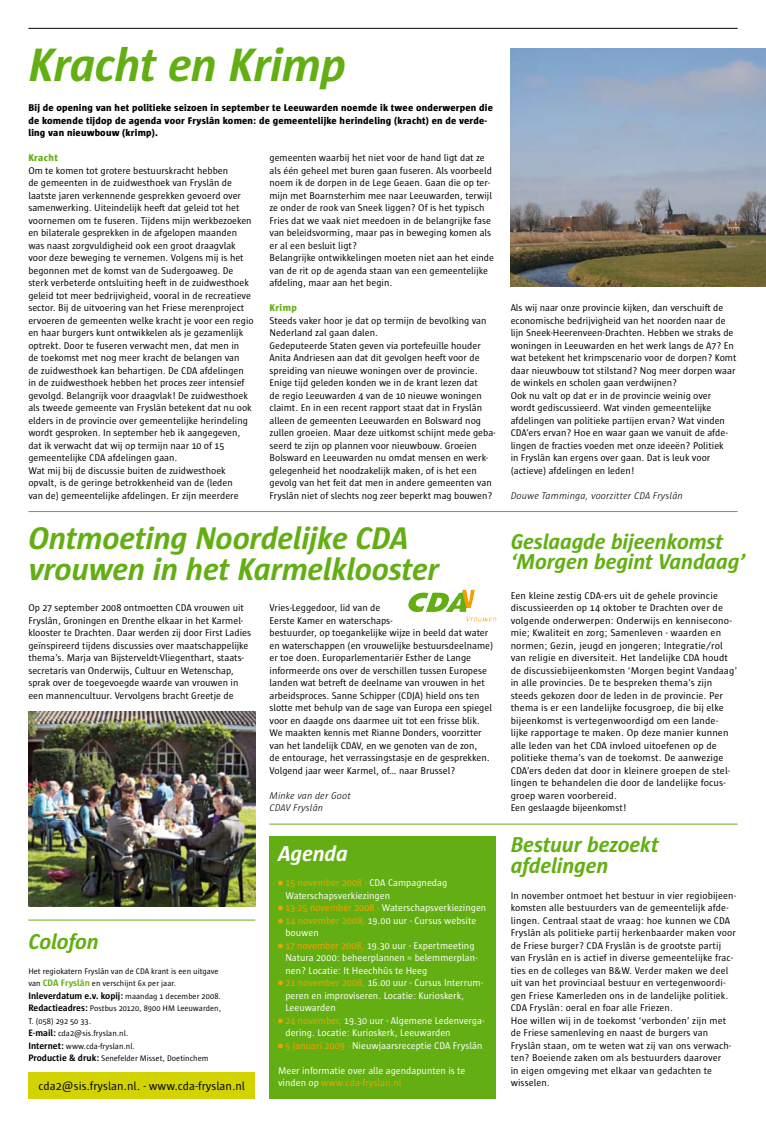
<style>
.page{position:relative;width:766px;height:1134px;background:#fff}
.page>*{position:absolute;margin:0;border:0;box-sizing:border-box;transform-origin:0 0}
.t1{font:italic 700 48px "Sun";letter-spacing:-.02em;color:#63af13}
.t2{font:italic 700 32px/30.4px "Sun";letter-spacing:-.015em;color:#63af13}
.t3{font:italic 700 22px/20.9px "Sun";letter-spacing:-.01em;color:#63af13}
.t4{font:italic 700 22px "Sun";letter-spacing:-.01em;color:#fff}
.t5{font:12px "Sun";color:#000}
.t6{font:10px/12.5px "Sun";color:#000}
.t7{font:10px/12.5px "Sun";color:#fff}
.t8{font:800 10px/12.5px "Sun";letter-spacing:.02em;color:#000}
.t9{font:italic 300 10px/12.5px "Sun";letter-spacing:.01em;color:#000}
.t10{font:800 10px "Sun";letter-spacing:.04em;color:#63af13}
.t11{font:700 9.5px "Sun";color:#000}
.t12{font:8.3px/12.5px "Sun";color:#000}
.s1{font-weight:700;font-size:9.5px;color:#63af13}
.s2{font-weight:400;font-size:8.3px}
.s3{font-weight:700;font-size:9.5px}
.s4{font-weight:900;color:#f79f00}
.s5{color:#f79f00}
</style>
<div class="page">
<div style="left:269px;top:836px;width:227px;height:263px;background:#63af13"></div>
<hr style="left:28px;top:28px;width:709px;height:1px;background:#000">
<hr style="left:28px;top:511px;width:709px;height:1px;background:#63af13">
<hr style="left:269px;top:824px;width:468px;height:1px;background:#63af13">
<img style="left:408px;top:590px;width:88px;height:32px">
<hr style="left:28px;top:919px;width:227px;height:1px;background:#63af13">
<img style="left:28px;top:711px;width:227px;height:195px">
<img style="left:510px;top:49px;width:255px;height:237px">
<div style="left:28px;top:1071px;width:227px;height:27px;background:#d2d300"></div>
<h1 class="t1" style="left:28px;top:38px;width:319px">Kracht en Krimp</h1>
<p class="t8" style="left:28px;top:101px;width:466px">Bij de opening van het politieke seizoen in september te Leeuwarden noemde ik twee onderwerpen die de komende tijdop de agenda voor Fryslân komen: de gemeentelijke herindeling (kracht) en de verde&shy;ling van nieuwbouw (krimp).</p>
<p class="t6" style="left:269px;top:151px;width:226px">gemeenten waarbij het niet voor de hand ligt dat ze als één geheel met buren gaan fuseren. Als voorbeeld noem ik de dorpen in de Lege Geaen. Gaan die op ter&shy;mijn met Boarnsterhim mee naar Leeuwarden, terwijl ze onder de rook van Sneek liggen? Of is het typisch Fries dat we vaak niet meedoen in de belangrijke fase van beleidsvorming, maar pas in beweging komen als er al een besluit ligt?<br>Belangrijke ontwikkelingen moeten niet aan het einde van de rit op de agenda staan van een gemeentelijke afdeling, maar aan het begin.</p>
<p class="t10" style="left:269px;top:302px;width:29px">Krimp</p>
<p class="t6" style="left:269px;top:314px;width:227px">Steeds vaker hoor je dat op termijn de bevolking van Nederland zal gaan dalen.<br>Gedeputeerde Staten geven via portefeuille houder Anita Andriesen aan dat dit gevolgen heeft voor de spreiding van nieuwe woningen over de provincie.<br>Enige tijd geleden konden we in de krant lezen dat<br>de regio Leeuwarden 4 van de 10 nieuwe woningen claimt. En in een recent rapport staat dat in Fryslân alleen de gemeenten Leeuwarden en Bolsward nog zullen groeien. Maar deze uitkomst schijnt mede geba&shy;seerd te zijn op plannen voor nieuwbouw. Groeien Bolsward en Leeuwarden nu omdat mensen en werk&shy;gelegenheid het noodzakelijk maken, of is het een gevolg van het feit dat men in andere gemeenten van Fryslân niet of slechts nog zeer beperkt mag bouwen?</p>
<h2 class="t2" style="left:28px;top:523px;width:412px">Ontmoeting Noordelijke CDA vrouwen in het Karmelklooster</h2>
<p class="t6" style="left:28px;top:601px;width:224px">Op 27 september 2008 ontmoetten CDA vrouwen uit Fryslân, Groningen en Drenthe elkaar in het Karmel&shy;klooster te Drachten. Daar werden zij door First Ladies geïnspireerd tijdens discussies over maatschappelijke thema’s. Marja van Bijsterveldt-Vliegenthart, staats&shy;secretaris van Onderwijs, Cultuur en Wetenschap, sprak over de toegevoegde waarde van vrouwen in een mannencultuur. Vervolgens bracht Greetje de</p>
<p class="t10" style="left:28px;top:152px;width:31px">Kracht</p>
<p class="t6" style="left:28px;top:164px;width:227px">Om te komen tot grotere bestuurskracht hebben<br>de gemeenten in de zuidwesthoek van Fryslân de laatste jaren verkennende gesprekken gevoerd over samenwerking. Uiteindelijk heeft dat geleid tot het voornemen om te fuseren. Tijdens mijn werkbezoeken en bilaterale gesprekken in de afgelopen maanden was naast zorgvuldigheid ook een groot draagvlak voor deze beweging te vernemen. Volgens mij is het begonnen met de komst van de Sudergoaweg. De sterk verbeterde ontsluiting heeft in de zuidwesthoek geleid tot meer bedrijvigheid, vooral in de recreatieve sector. Bij de uitvoering van het Friese merenproject ervoeren de gemeenten welke kracht je voor een regio en haar burgers kunt ontwikkelen als je gezamenlijk optrekt. Door te fuseren verwacht men, dat men in<br>de toekomst met nog meer kracht de belangen van<br>de zuidwesthoek kan behartigen. De CDA afdelingen in de zuidwesthoek hebben het proces zeer intensief gevolgd. Belangrijk voor draagvlak! De zuidwesthoek als tweede gemeente van Fryslân betekent dat nu ook elders in de provincie over gemeentelijke herindeling wordt gesproken. In september heb ik aangegeven, dat ik verwacht dat wij op termijn naar 10 of 15 gemeentelijke CDA afdelingen gaan.<br>Wat mij bij de discussie buiten de zuidwesthoek opvalt, is de geringe betrokkenheid van de (leden<br>van de) gemeentelijke afdelingen. Er zijn meerdere</p>
<p class="t6" style="left:269px;top:601px;width:225px">Vries-Leggedoor, lid van de<br>Eerste Kamer en waterschaps-<br>bestuurder, op toegankelijke wijze in beeld dat water en waterschappen (en vrouwelijke bestuursdeelname) er toe doen. Europarlementariër Esther de Lange informeerde ons over de verschillen tussen Europese landen wat betreft de deelname van vrouwen in het arbeidsproces. Sanne Schipper (CDJA) hield ons ten slotte met behulp van de sage van Europa een spiegel voor en daagde ons daarmee uit tot een frisse blik.<br>We maakten kennis met Rianne Donders, voorzitter van het landelijk CDAV, en we genoten van de zon,<br>de entourage, het verrassingstasje en de gesprekken.<br>Volgend jaar weer Karmel, of… naar Brussel?</p>
<p class="t9" style="left:269px;top:789px;width:83px">Minke van der Goot<br>CDAV Fryslân</p>
<h3 class="t3" style="left:28px;top:931px;width:72px">Colofon</h3>
<p class="t12" style="left:28px;top:964px;width:192px">Het regiokatern Fryslân van de CDA krant is een uitgave van <span class="s1">CDA Fryslân</span> en verschijnt 6x per jaar.</p>
<p class="t11" style="left:28px;top:990px;width:194px">Inleverdatum e.v. kopij: <span class="s2">maandag 1 december 2008.</span></p>
<p class="t12" style="left:28px;top:1002px;width:194px"><span class="s3">Redactieadres:</span> Postbus 20120, 8900 HM Leeuwarden, T. (058) 292 50 33.<br><span class="s3">E-mail:</span> cda2@sis.fryslan.nl.<br><span class="s3">Internet:</span> www.cda-fryslan.nl.<br><span class="s3">Productie &amp; druk:</span> Senefelder Misset, Doetinchem</p>
<p class="t5" style="left:38px;top:1079px;width:208px">cda2@sis.fryslan.nl. - www.cda-fryslan.nl</p>
<h3 class="t4" style="left:278px;top:842px;width:71px">Agenda</h3>
<p class="t7" style="left:285px;top:876px;width:163px;text-indent:-7px"><span class="s4">•</span> <span class="s5">15 november 2008 -</span> CDA Campagnedag<br>Waterschapsverkiezingen</p>
<p class="t7" style="left:278px;top:901px;width:210px"><span class="s4">•</span> <span class="s5">13-25 november 2008 -</span> Waterschapsverkiezingen</p>
<p class="t7" style="left:285px;top:914px;width:192px;text-indent:-7px"><span class="s4">•</span> <span class="s5">14 november 2008,</span> 19.00 uur - Cursus website bouwen</p>
<p class="t7" style="left:285px;top:939px;width:193px;text-indent:-7px"><span class="s4">•</span> <span class="s5">17 november 2008,</span> 19.30 uur - Expertmeeting<br>Natura 2000: beheerplannen = belemmerplan&shy;nen? Locatie: It Heechhûs te Heeg</p>
<p class="t7" style="left:285px;top:976px;width:199px;text-indent:-7px"><span class="s4">•</span> <span class="s5">21 november 2008,</span> 16.00 uur - Cursus Interrum&shy;peren en improviseren. Locatie: Kurioskerk,<br>Leeuwarden</p>
<p class="t7" style="left:285px;top:1014px;width:200px;text-indent:-7px"><span class="s4">•</span> <span class="s5">24 november,</span> 19.30 uur - Algemene Ledenverga&shy;dering. Locatie: Kurioskerk, Leeuwarden</p>
<p class="t7" style="left:278px;top:1039px;width:206px"><span class="s4">•</span> <span class="s5">5 Januari 2009 -</span> Nieuwjaarsreceptie CDA Fryslân</p>
<p class="t7" style="left:278px;top:1064px;width:189px">Meer informatie over alle agendapunten is te vinden op <span class="s5">www.cda-fryslan.nl</span></p>
<p class="t6" style="left:510px;top:301px;width:227px">Als wij naar onze provincie kijken, dan verschuift de economische bedrijvigheid van het noorden naar de lijn Sneek-Heerenveen-Drachten. Hebben we straks de woningen in Leeuwarden en het werk langs de A7? En wat betekent het krimpscenario voor de dorpen? Komt daar nieuwbouw tot stilstand? Nog meer dorpen waar de winkels en scholen gaan verdwijnen?<br>Ook nu valt op dat er in de provincie weinig over wordt gediscussieerd. Wat vinden gemeentelijke afdelingen van politieke partijen ervan? Wat vinden CDA’ers ervan? Hoe en waar gaan we vanuit de afde&shy;lingen de fracties voeden met onze ideeën? Politiek<br>in Fryslân kan ergens over gaan. Dat is leuk voor (actieve) afdelingen en leden!</p>
<p class="t9" style="left:510px;top:489px;width:174px">Douwe Tamminga, voorzitter CDA Fryslân</p>
<h3 class="t3" style="left:510px;top:531px;width:236px">Geslaagde bijeenkomst ‘Morgen begint Vandaag’</h3>
<p class="t6" style="left:510px;top:589px;width:228px">Een kleine zestig CDA-ers uit de gehele provincie discussieerden op 14 oktober te Drachten over de volgende onderwerpen: Onderwijs en kennisecono&shy;mie; Kwaliteit en zorg; Samenleven - waarden en normen; Gezin, jeugd en jongeren; Integratie/rol van religie en diversiteit. Het landelijke CDA houdt de discussiebijeenkomsten ‘Morgen begint Vandaag’ in alle provincies. De te bespreken thema’s zijn steeds gekozen door de leden in de provincie. Per thema is er een landelijke focusgroep, die bij elke bijeenkomst is vertegenwoordigd om een lande&shy;lijke rapportage te maken. Op deze manier kunnen alle leden van het CDA invloed uitoefenen op de politieke thema’s van de toekomst. De aanwezige CDA’ers deden dat door in kleinere groepen de stel&shy;lingen te behandelen die door de landelijke focus&shy;groep waren voorbereid.<br>Een geslaagde bijeenkomst!</p>
<h3 class="t3" style="left:510px;top:834px;width:150px">Bestuur bezoekt afdelingen</h3>
<p class="t6" style="left:510px;top:889px;width:227px">In november ontmoet het bestuur in vier regiobijeen&shy;komsten alle bestuurders van de gemeentelijk afde&shy;lingen. Centraal staat de vraag: hoe kunnen we CDA Fryslân als politieke partij herkenbaarder maken voor de Friese burger? CDA Fryslân is de grootste partij van Fryslân en is actief in diverse gemeentelijke frac&shy;ties en de colleges van B&amp;W. Verder maken we deel uit van het provinciaal bestuur en vertegenwoordi&shy;gen Friese Kamerleden ons in de landelijke politiek.<br>CDA Fryslân: oeral en foar alle Friezen.<br>Hoe willen wij in de toekomst ‘verbonden’ zijn met de Friese samenleving en naast de burgers van Fryslân staan, om te weten wat zij van ons verwach&shy;ten? Boeiende zaken om als bestuurders daarover<br>in eigen omgeving met elkaar van gedachten te wisselen.</p>
</div>
